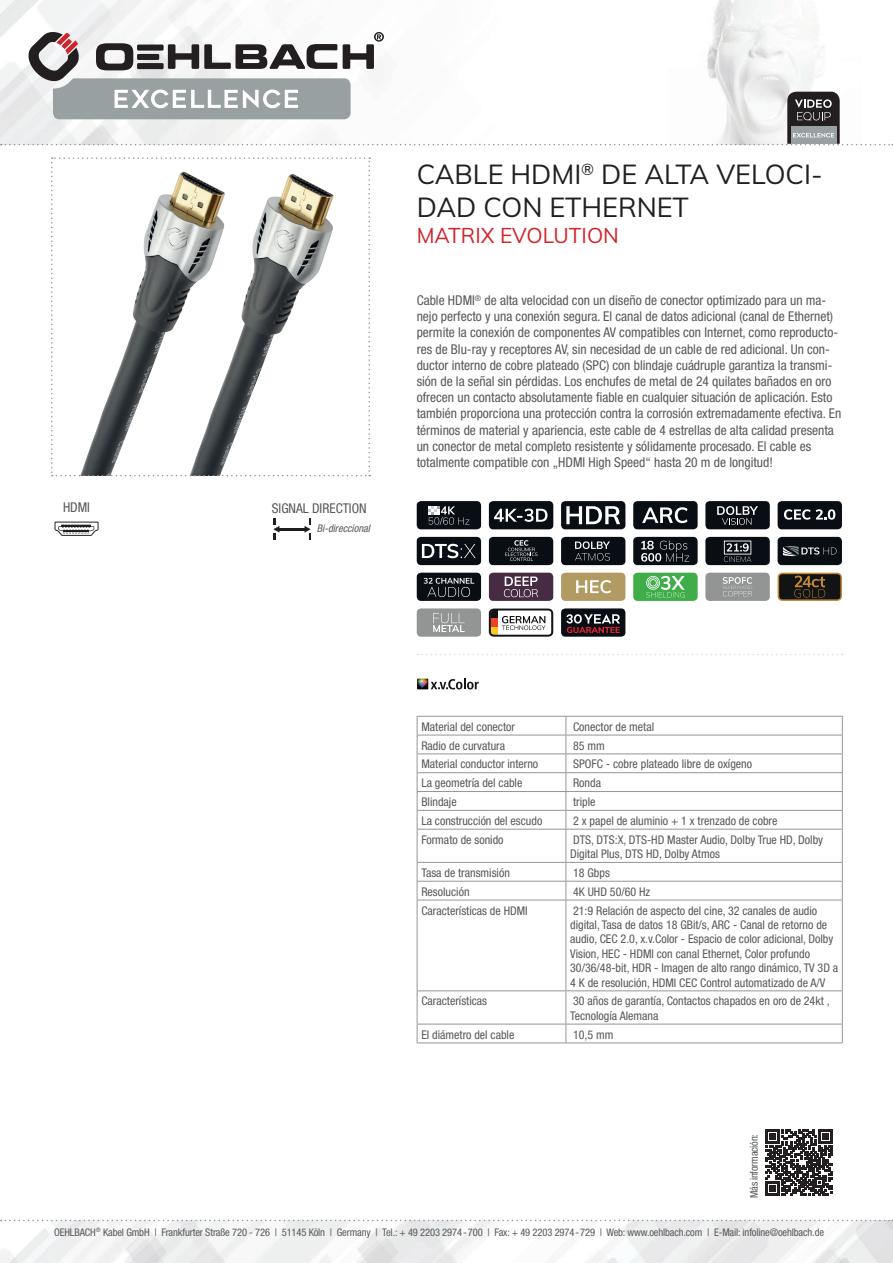
<style>
.page{position:relative;width:893px;height:1263px;background:#fff}
.page>*{position:absolute;margin:0;border:0;box-sizing:border-box;transform-origin:0 0}
.t1{font:27px/32.4px "Muli";color:#231f20}
.t2{font:21px "Muli";color:#d1232a}
.t3{font:condensed 13.5px/16.2px "Helvetica Neue LTW1 G";color:#57585a}
.t4{font:condensed 12px/14.4px "Helvetica Neue LTW1 G";color:#57585a}
.t5{font:condensed 10.5px "Helvetica Neue LTW1 G";letter-spacing:-.01em;color:#57585a}
.t6{font:italic condensed 10.5px "Helvetica Neue LTW1 G";color:#57585a}
</style>
<div class="page">
<img style="left:0;top:1220px;width:893px;height:43px">
<img style="left:0;top:0;width:818px;height:145px">
<svg style="left:1px;top:1220px;width:892px;height:1px"></svg>
<svg style="left:51px;top:157px;width:319px;height:319px"></svg>
<div style="left:417px;top:501px;width:64px;height:28px;background:#090e15;border-radius:4px"></div>
<svg style="left:428px;top:506px;width:41px;height:19px"></svg>
<div style="left:417px;top:537px;width:64px;height:28px;background:#090e15;border-radius:4px"></div>
<svg style="left:422px;top:544px;width:54px;height:14px"></svg>
<div style="left:417px;top:573px;width:64px;height:28px;background:#090e15;border-radius:4px"></div>
<svg style="left:424px;top:578px;width:50px;height:19px"></svg>
<div style="left:417px;top:608px;width:64px;height:29px;background:#939595;border-radius:4px"></div>
<svg style="left:433px;top:613px;width:32px;height:19px"></svg>
<svg style="left:417px;top:678px;width:62px;height:11px"></svg>
<div style="left:489px;top:501px;width:64px;height:28px;background:#090e15;border-radius:4px"></div>
<svg style="left:494px;top:509px;width:53px;height:13px"></svg>
<div style="left:489px;top:537px;width:64px;height:28px;background:#090e15;border-radius:4px"></div>
<svg style="left:505px;top:540px;width:33px;height:21px"></svg>
<div style="left:489px;top:573px;width:64px;height:28px;background:#462b42;border-radius:4px"></div>
<svg style="left:504px;top:576px;width:34px;height:21px"></svg>
<svg style="left:489px;top:608px;width:64px;height:29px"></svg>
<div style="left:561px;top:501px;width:64px;height:28px;background:#090e15;border-radius:4px"></div>
<svg style="left:566px;top:506px;width:54px;height:18px"></svg>
<div style="left:561px;top:537px;width:64px;height:28px;background:#090e15;border-radius:4px"></div>
<svg style="left:575px;top:541px;width:35px;height:20px"></svg>
<div style="left:561px;top:573px;width:64px;height:28px;background:#b29a63;border-radius:4px"></div>
<svg style="left:576px;top:580px;width:35px;height:13px"></svg>
<div style="left:561px;top:608px;width:64px;height:29px;background:#090e15;border-radius:4px"></div>
<svg style="left:566px;top:614px;width:54px;height:19px"></svg>
<div style="left:633px;top:501px;width:65px;height:28px;background:#090e15;border-radius:4px"></div>
<svg style="left:642px;top:507px;width:46px;height:16px"></svg>
<div style="left:633px;top:537px;width:65px;height:28px;background:#090e15;border-radius:4px"></div>
<svg style="left:641px;top:540px;width:48px;height:22px"></svg>
<div style="left:633px;top:573px;width:65px;height:28px;background:#3fae49;border-radius:4px"></div>
<svg style="left:646px;top:576px;width:39px;height:22px"></svg>
<div style="left:705px;top:501px;width:65px;height:28px;background:#090e15;border-radius:4px"></div>
<svg style="left:717px;top:506px;width:41px;height:19px"></svg>
<div style="left:705px;top:537px;width:65px;height:28px;background:#090e15;border-radius:4px"></div>
<svg style="left:724px;top:541px;width:27px;height:21px"></svg>
<div style="left:705px;top:573px;width:65px;height:28px;background:#939595;border-radius:4px"></div>
<svg style="left:723px;top:577px;width:29px;height:19px"></svg>
<div style="left:778px;top:501px;width:64px;height:28px;background:#090e15;border-radius:4px"></div>
<svg style="left:784px;top:509px;width:51px;height:11px"></svg>
<div style="left:778px;top:537px;width:64px;height:28px;background:#090e15;border-radius:4px"></div>
<svg style="left:783px;top:546px;width:53px;height:10px"></svg>
<svg style="left:778px;top:573px;width:64px;height:28px;background:#3d311e"></svg>
<svg style="left:55px;top:522px;width:44px;height:14px"></svg>
<hr style="left:279px;top:528px;width:26px;height:3px;background:#231f20">
<svg style="left:273px;top:518px;width:6px;height:21px"></svg>
<svg style="left:304px;top:518px;width:7px;height:21px"></svg>
<svg style="left:417px;top:654px;width:426px;height:1px"></svg>
<svg style="left:766px;top:1129px;width:66px;height:67px"></svg>
<svg style="left:1px;top:31px;width:892px;height:114px"></svg>
<svg style="left:417px;top:716px;width:426px;height:113px"></svg>
<hr style="left:417px;top:829px;width:149px;height:1px;background:#939598">
<hr style="left:417px;top:829px;width:1px;height:33px;background:#939598">
<hr style="left:566px;top:829px;width:277px;height:1px;background:#939598">
<hr style="left:566px;top:829px;width:1px;height:33px;background:#939598">
<hr style="left:842px;top:829px;width:1px;height:33px;background:#939598">
<hr style="left:417px;top:862px;width:149px;height:1px;background:#939598">
<hr style="left:566px;top:862px;width:277px;height:1px;background:#939598">
<hr style="left:417px;top:881px;width:149px;height:1px;background:#939598">
<svg style="left:417px;top:863px;width:1px;height:37px"></svg>
<hr style="left:566px;top:881px;width:277px;height:1px;background:#939598">
<svg style="left:566px;top:863px;width:1px;height:37px"></svg>
<svg style="left:842px;top:863px;width:1px;height:37px"></svg>
<hr style="left:417px;top:900px;width:149px;height:1px;background:#939598">
<hr style="left:417px;top:900px;width:1px;height:90px;background:#939598">
<hr style="left:566px;top:900px;width:277px;height:1px;background:#939598">
<hr style="left:566px;top:900px;width:1px;height:90px;background:#939598">
<hr style="left:842px;top:900px;width:1px;height:90px;background:#939598">
<hr style="left:417px;top:990px;width:149px;height:1px;background:#939598">
<hr style="left:417px;top:991px;width:1px;height:33px;background:#939598">
<hr style="left:566px;top:990px;width:277px;height:1px;background:#939598">
<hr style="left:566px;top:991px;width:1px;height:33px;background:#939598">
<hr style="left:842px;top:991px;width:1px;height:33px;background:#939598">
<hr style="left:417px;top:1024px;width:149px;height:1px;background:#939598">
<svg style="left:417px;top:1024px;width:1px;height:18px"></svg>
<hr style="left:566px;top:1024px;width:277px;height:1px;background:#939598">
<svg style="left:566px;top:1024px;width:1px;height:18px"></svg>
<svg style="left:842px;top:1024px;width:1px;height:18px"></svg>
<hr style="left:417px;top:1042px;width:149px;height:1px;background:#939598">
<hr style="left:566px;top:1042px;width:277px;height:1px;background:#939598">
<h1 class="t1" style="left:417px;top:157px;width:407px">CABLE HDMI<sup>®</sup> DE ALTA VELOCI-<br>DAD CON ETHERNET</h1>
<h2 class="t2" style="left:417px;top:221px;width:204px">MATRIX EVOLUTION</h2>
<p class="t3" style="left:63px;top:499px;width:29px">HDMI</p>
<p class="t3" style="left:272px;top:500px;width:96px">SIGNAL DIRECTION</p>
<p class="t6" style="left:317px;top:523px;width:57px">Bi-direccional</p>
<p class="t3" style="left:417px;top:292px;width:426px">Cable HDMI<sup>®</sup> de alta velocidad con un diseño de conector optimizado para un ma&shy;nejo perfecto y una conexión segura. El canal de datos adicional (canal de Ethernet) permite la conexión de componentes AV compatibles con Internet, como reproducto&shy;res de Blu-ray y receptores AV, sin necesidad de un cable de red adicional. Un con&shy;ductor interno de cobre plateado (SPC) con blindaje cuádruple garantiza la transmi&shy;sión de la señal sin pérdidas. Los enchufes de metal de 24 quilates bañados en oro ofrecen un contacto absolutamente fiable en cualquier situación de aplicación. Esto también proporciona una protección contra la corrosión extremadamente efectiva. En términos de material y apariencia, este cable de 4 estrellas de alta calidad presenta un conector de metal completo resistente y sólidamente procesado. El cable es totalmente compatible con „HDMI High Speed“ hasta 20 m de longitud!</p>
<p class="t4" style="left:421px;top:719px;width:95px">Material del conector</p>
<p class="t4" style="left:573px;top:719px;width:83px">Conector de metal</p>
<p class="t4" style="left:421px;top:738px;width:85px">Radio de curvatura</p>
<p class="t4" style="left:573px;top:738px;width:33px">85 mm</p>
<p class="t4" style="left:421px;top:757px;width:118px">Material conductor interno</p>
<p class="t4" style="left:573px;top:757px;width:181px">SPOFC - cobre plateado libre de oxígeno</p>
<p class="t4" style="left:421px;top:776px;width:103px">La geometría del cable</p>
<p class="t4" style="left:573px;top:776px;width:29px">Ronda</p>
<p class="t4" style="left:421px;top:795px;width:37px">Blindaje</p>
<p class="t4" style="left:573px;top:795px;width:24px">triple</p>
<p class="t4" style="left:421px;top:813px;width:123px">La construcción del escudo</p>
<p class="t4" style="left:573px;top:813px;width:206px">2 x papel de aluminio + 1 x trenzado de cobre</p>
<p class="t4" style="left:421px;top:832px;width:84px">Formato de sonido</p>
<p class="t4" style="left:570px;top:832px;width:254px">DTS, DTS:X, DTS-HD Master Audio, Dolby True HD, Dolby<br>Digital Plus, DTS HD, Dolby Atmos</p>
<p class="t4" style="left:421px;top:865px;width:90px">Tasa de transmisión</p>
<p class="t4" style="left:573px;top:865px;width:38px">18 Gbps</p>
<p class="t4" style="left:421px;top:884px;width:50px">Resolución</p>
<p class="t4" style="left:573px;top:884px;width:79px">4K UHD 50/60 Hz</p>
<p class="t4" style="left:421px;top:903px;width:108px">Características de HDMI</p>
<p class="t4" style="left:570px;top:903px;width:270px">21:9 Relación de aspecto del cine, 32 canales de audio digital, Tasa de datos 18 GBit/s, ARC - Canal de retorno de audio, CEC 2.0, x.v.Color - Espacio de color adicional, Dolby Vision, HEC - HDMI con canal Ethernet, Color profundo 30/36/48-bit, HDR - Imagen de alto rango dinámico, TV 3D a 4 K de resolución, HDMI CEC Control automatizado de A/V</p>
<p class="t4" style="left:421px;top:994px;width:67px">Características</p>
<p class="t4" style="left:570px;top:994px;width:261px">30 años de garantía, Contactos chapados en oro de 24kt ,<br>Tecnología Alemana</p>
<p class="t4" style="left:421px;top:1027px;width:95px">El diámetro del cable</p>
<p class="t4" style="left:573px;top:1027px;width:42px">10,5 mm</p>
<p class="t5" style="left:748px;top:1198px;width:66px;rotate:-90deg">Más información:</p>
<p class="t5" style="left:54px;top:1226px;width:771px">OEHLBACH<sup>®</sup> Kabel GmbH | Frankfurter Straße 720 - 726 | 51145 Köln | Germany | Tel.: + 49 2203 2974-700 | Fax: + 49 2203 2974-729 | Web: www.oehlbach.com | E-Mail: infoline@oehlbach.de</p>
</div>
